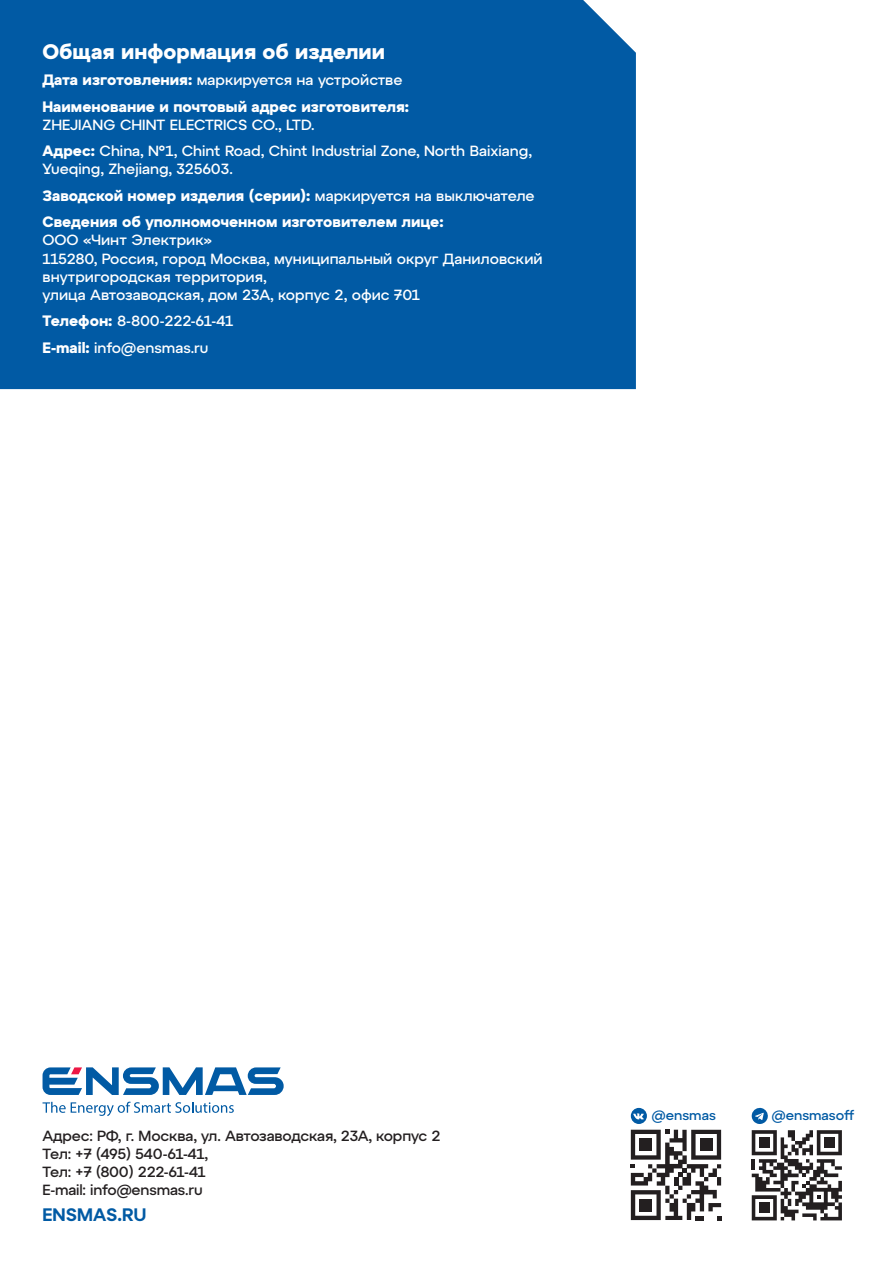
<style>
.page{position:relative;width:893px;height:1263px;background:#fff}
.page>*{position:absolute;margin:0;border:0;box-sizing:border-box;transform-origin:0 0}
.t1{font:700 21px "Atyp Text";color:#fff}
.t2{font:600 18px "Atyp Text";color:#015aa4}
.t3{font:500 15px/18px "Atyp Text";color:#fff}
.t4{font:700 15px/26.5px "Atyp Text";color:#fff}
.t5{font:500 15px/18px "Atyp Text";letter-spacing:-.015em;color:#231f20}
.t6{font:500 13.8px "Atyp Text";color:#015aa4}
.s1{font-weight:500}
.s2{font-weight:700}
</style>
<div class="page">
<svg style="left:43px;top:1067px;width:241px;height:28px"></svg>
<svg style="left:43px;top:1102px;width:191px;height:14px"></svg>
<svg style="left:752px;top:1107px;width:16px;height:17px"></svg>
<svg style="left:752px;top:1130px;width:90px;height:90px"></svg>
<div style="left:759px;top:1137px;width:11px;height:11px;background:#231f20"></div>
<div style="left:824px;top:1137px;width:11px;height:11px;background:#231f20"></div>
<div style="left:759px;top:1202px;width:11px;height:11px;background:#231f20"></div>
<svg style="left:631px;top:1108px;width:16px;height:16px"></svg>
<svg style="left:631px;top:1130px;width:90px;height:90px"></svg>
<div style="left:639px;top:1138px;width:13px;height:13px;background:#231f20"></div>
<div style="left:700px;top:1138px;width:12px;height:13px;background:#231f20"></div>
<div style="left:639px;top:1199px;width:13px;height:12px;background:#231f20"></div>
<div style="left:0;top:0;width:636px;height:389px;background:#015aa4"></div>
<h1 class="t1" style="left:43px;top:35px;width:344px">Общая информация об изделии</h1>
<p class="t4" style="left:43px;top:66px;width:368px">Дата изготовления: <span class="s1">маркируется на устройстве<br></span>Наименование и почтовый адрес изготовителя:</p>
<p class="t3" style="left:43px;top:111px;width:491px;line-height:26.5px">ZHEJIANG CHINT ELECTRICS CO., LTD.<br><span class="s2">Адрес:</span> China, №1, Chint Road, Chint Industrial Zone, North Baixiang,</p>
<p class="t4" style="left:43px;top:155px;width:494px"><span class="s1">Yueqing, Zhejiang, 325603.<br></span>Заводской номер изделия (серии): <span class="s1">маркируется на выключателе<br></span>Сведения об уполномоченном изготовителем лице:</p>
<p class="t3" style="left:43px;top:230px;width:502px">ООО «Чинт Электрик»<br>115280, Россия, город Москва, муниципальный округ Даниловский внутригородская территория,<br>улица Автозаводская, дом 23А, корпус 2, офис 701</p>
<p class="t3" style="left:43px;top:307px;width:192px;line-height:26.5px"><span class="s2">Телефон:</span> 8-800-222-61-41<br><span class="s2">E-mail:</span> info@ensmas.ru</p>
<p class="t5" style="left:43px;top:1125px;width:400px">Адрес: РФ, г. Москва, ул. Автозаводская, 23А, корпус 2<br>Тел: +7 (495) 540-61-41,<br>Тел: +7 (800) 222-61-41<br>E-mail: info@ensmas.ru</p>
<p class="t2" style="left:43px;top:1200px;width:105px">ENSMAS.RU</p>
<p class="t6" style="left:652px;top:1105px;width:65px">@ensmas</p>
<p class="t6" style="left:772px;top:1105px;width:84px">@ensmasoff</p>
</div>
